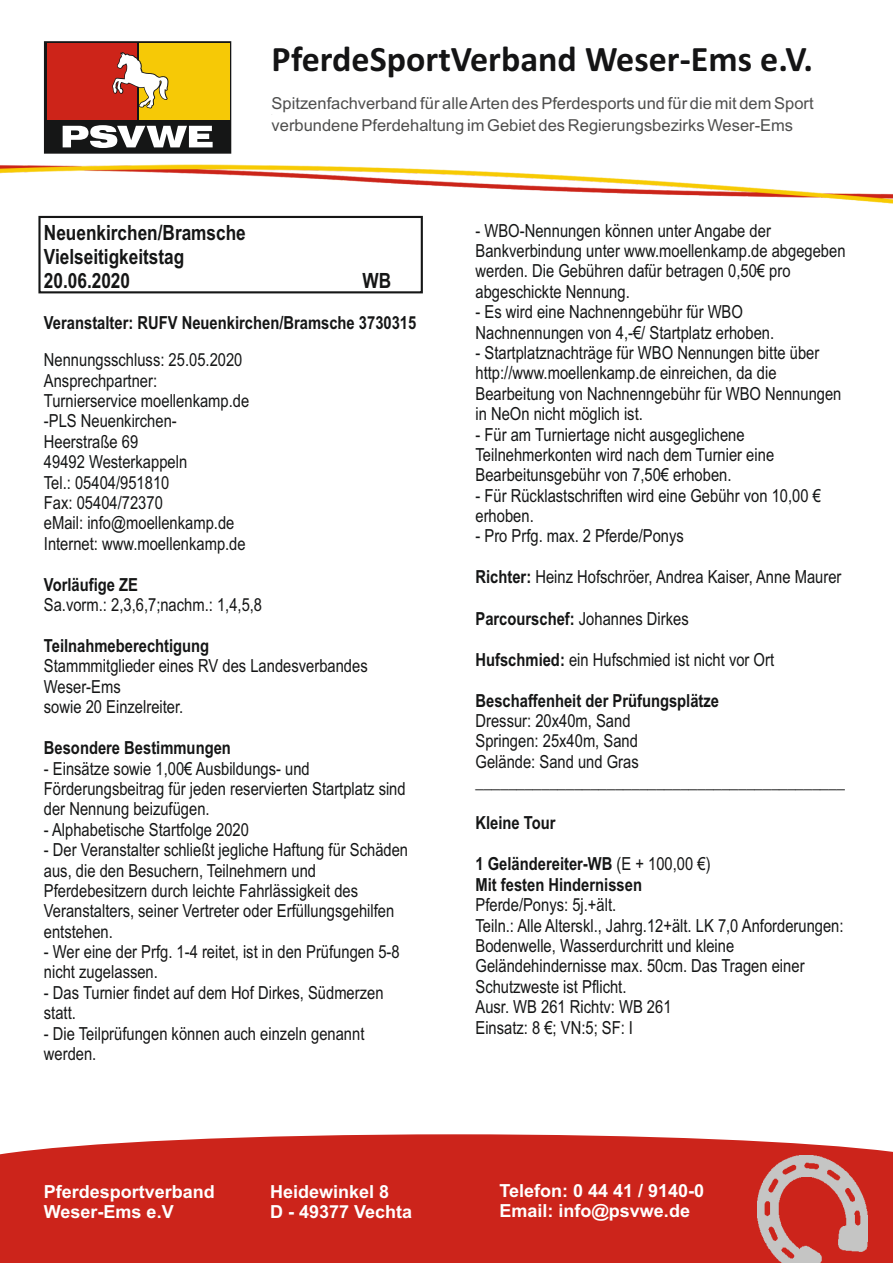
<style>
.page{position:relative;width:893px;height:1263px;background:#fff}
.page>*{position:absolute;margin:0;border:0;box-sizing:border-box;transform-origin:0 0}
.t1{font:700 36px "Calibri";color:#141415}
.t2{font:700 21px/24px "Arial Narrow";color:#151616}
.t3{font:18px/20.4px "Arial Narrow";color:#151616}
.t4{font:700 18px/20.5px "Arial Narrow";color:#151616}
.t5{font:700 18px/20.1px "Arial";color:#fff}
.t6{font:16.5px/21.8px "Arial";color:#4e4e4d}
.s1{font-weight:700}
.s2{font-weight:400}
</style>
<div class="page">
<div style="left:0;top:1167px;width:893px;height:96px;background:#cc241b"></div>
<svg style="left:0;top:1134px;width:893px;height:66px;fill:#cc241b"></svg>
<svg style="left:44px;top:41px;width:187px;height:107px;background:#bb7837"></svg>
<img style="left:1px;top:148px;width:892px;height:56px">
<img style="left:758px;top:1156px;width:110px;height:107px">
<div style="left:38px;top:216px;width:385px;height:77px;border:2px solid #151616"></div>
<h1 class="t1" style="left:272px;top:44px;width:543px">PferdeSportVerband Weser-Ems e.V.</h1>
<p class="t6" style="left:272px;top:94px;width:544px">Spitzenfachverband für alle Arten des Pferdesports und für die mit dem Sport verbundene Pferdehaltung im Gebiet des Regierungsbezirks Weser-Ems</p>
<p class="t2" style="left:44px;top:222px;width:203px">Neuenkirchen/Bramsche<br>Vielseitigkeitstag<br>20.06.2020</p>
<p class="t2" style="left:363px;top:270px;width:30px">WB</p>
<p class="t4" style="left:44px;top:314px;width:374px">Veranstalter: RUFV Neuenkirchen/Bramsche 3730315</p>
<p class="t3" style="left:44px;top:351px;width:207px">Nennungsschluss: 25.05.2020<br>Ansprechpartner:<br>Turnierservice moellenkamp.de -PLS Neuenkirchen-<br>Heerstraße 69<br>49492 Westerkappeln<br>Tel.: 05404/951810<br>Fax: 05404/72370<br>eMail: info@moellenkamp.de<br>Internet: www.moellenkamp.de</p>
<p class="t4" style="left:44px;top:576px;width:96px">Vorläufige ZE</p>
<p class="t3" style="left:44px;top:596px;width:220px">Sa.vorm.: 2,3,6,7;nachm.: 1,4,5,8</p>
<p class="t4" style="left:44px;top:637px;width:167px">Teilnahmeberechtigung</p>
<p class="t3" style="left:44px;top:658px;width:325px">Stammmitglieder eines RV des Landesverbandes<br>Weser-Ems<br>sowie 20 Einzelreiter.</p>
<p class="t4" style="left:44px;top:739px;width:189px">Besondere Bestimmungen</p>
<p class="t3" style="left:44px;top:760px;width:363px">- Einsätze sowie 1,00€ Ausbildungs- und<br>Förderungsbeitrag für jeden reservierten Startplatz sind der Nennung beizufügen.</p>
<p class="t3" style="left:44px;top:821px;width:207px">- Alphabetische Startfolge 2020</p>
<p class="t3" style="left:44px;top:841px;width:366px">- Der Veranstalter schließt jegliche Haftung für Schäden aus, die den Besuchern, Teilnehmern und Pferdebesitzern durch leichte Fahrlässigkeit des Veranstalters, seiner Vertreter oder Erfüllungsgehilfen entstehen.</p>
<p class="t3" style="left:44px;top:943px;width:357px">- Wer eine der Prfg. 1-4 reitet, ist in den Prüfungen 5-8 nicht zugelassen.</p>
<p class="t3" style="left:44px;top:984px;width:341px">- Das Turnier findet auf dem Hof Dirkes, Südmerzen statt.</p>
<p class="t3" style="left:44px;top:1025px;width:322px">- Die Teilprüfungen können auch einzeln genannt werden.</p>
<p class="t3" style="left:475px;top:222px;width:372px">- WBO-Nennungen können unter Angabe der Bankverbindung unter www.moellenkamp.de abgegeben werden. Die Gebühren dafür betragen 0,50€ pro abgeschickte Nennung.</p>
<p class="t3" style="left:475px;top:303px;width:300px">- Es wird eine Nachnenngebühr für WBO<br>Nachnennungen von 4,-€/ Startplatz erhoben.</p>
<p class="t3" style="left:475px;top:344px;width:367px">- Startplatznachträge für WBO Nennungen bitte über http://www.moellenkamp.de einreichen, da die Bearbeitung von Nachnenngebühr für WBO Nennungen in NeOn nicht möglich ist.</p>
<p class="t3" style="left:475px;top:426px;width:300px">- Für am Turniertage nicht ausgeglichene<br>Teilnehmerkonten wird nach dem Turnier eine<br>Bearbeitunsgebühr von 7,50€ erhoben.</p>
<p class="t3" style="left:475px;top:487px;width:347px">- Für Rücklastschriften wird eine Gebühr von 10,00 € erhoben.</p>
<p class="t3" style="left:475px;top:528px;width:210px">- Pro Prfg. max. 2 Pferde/Ponys</p>
<p class="t3" style="left:475px;top:568px;width:367px"><span class="s1">Richter:</span> Heinz Hofschröer, Andrea Kaiser, Anne Maurer</p>
<p class="t3" style="left:475px;top:610px;width:215px"><span class="s1">Parcourschef:</span> Johannes Dirkes</p>
<p class="t3" style="left:475px;top:651px;width:300px"><span class="s1">Hufschmied:</span> ein Hufschmied ist nicht vor Ort</p>
<p class="t4" style="left:475px;top:692px;width:245px">Beschaffenheit der Prüfungsplätze</p>
<p class="t3" style="left:475px;top:712px;width:371px">Dressur: 20x40m, Sand<br>Springen: 25x40m, Sand<br>Gelände: Sand und Gras _____________________________________________</p>
<p class="t4" style="left:475px;top:814px;width:82px">Kleine Tour</p>
<p class="t4" style="left:475px;top:855px;width:237px">1 Geländereiter-WB <span class="s2">(E + 100,00 €)<br></span>Mit festen Hindernissen</p>
<p class="t3" style="left:475px;top:896px;width:370px">Pferde/Ponys: 5j.+ält.<br>Teiln.: Alle Alterskl., Jahrg.12+ält. LK 7,0 Anforderungen:<br>Bodenwelle, Wasserdurchritt und kleine Geländehindernisse max. 50cm. Das Tragen einer Schutzweste ist Pflicht.<br>Ausr. WB 261 Richtv: WB 261<br>Einsatz: 8 €; VN:5; SF: I</p>
<p class="t5" style="left:44px;top:1183px;width:173px">Pferdesportverband<br>Weser-Ems e.V</p>
<p class="t5" style="left:270px;top:1183px;width:144px">Heidewinkel 8<br>D - 49377 Vechta</p>
<p class="t5" style="left:499px;top:1182px;width:206px">Telefon: 0 44 41 / 9140-0<br>Email: info@psvwe.de</p>
</div>
